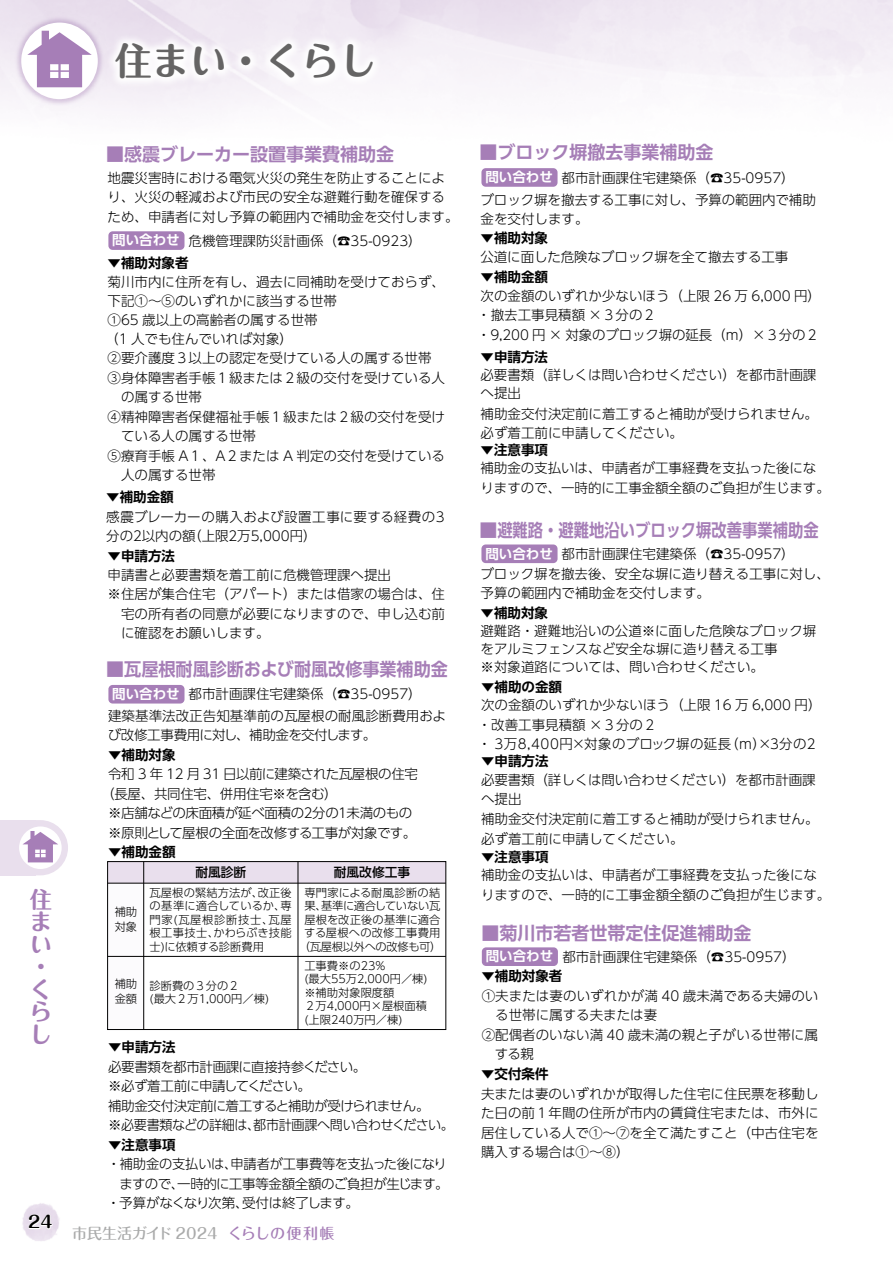
<style>
.page{position:relative;width:893px;height:1263px;background:#fff}
.page>*{position:absolute;margin:0;border:0;box-sizing:border-box;transform-origin:0 0}
.t1{font:700 37.5px "Maru Fo Pro";color:#656464}
.t2{font:700 22.5px/22.5px "Maru Fo Pro";color:#a67eb7;text-align:justify}
.t3{font:700 18px "UD Shin Go Pro De";color:#a67eb7}
.t4{font:700 16.5px "Maru Fo Pro";color:#000}
.t5{font:500 15px "Maru Fo Pro";color:#aaabab}
.t6{font:300 13.5px/19.5px "UD Shin Go Pro";color:#000}
.t7{font:300 13.5px/19.5px "UD Shin Go Pro";letter-spacing:-.025em;color:#000}
.t8{font:700 13.5px "UD Shin Go Pro De";color:#000}
.t9{font:300 13.5px "UD Shin Go Pro";letter-spacing:-.04em;color:#000}
.t10{font:700 13.5px "UD Shin Go Pro De";color:#fff}
.t11{font:300 13.5px "UD Shin Go Pro";letter-spacing:-.02em;color:#000}
.t12{font:500 12.75px "UD Shin Go Pro";color:#000}
.t13{font:300 11.25px/13.5px "UD Shin Go Pro";color:#000}
.s1{font-family:"UD Shin Go Pro De";font-weight:700}
.s2{font-family:"UD Shin Go Pro De";font-weight:700;color:#fff}
.s3{color:#a67eb7}
</style>
<div class="page">
<img style="left:22px;top:1203px;width:38px;height:38px">
<svg style="left:27px;top:1212px;width:26px;height:18px"></svg>
<div style="left:108px;top:861px;width:338px;height:22px;background:#e9dfed"></div>
<div style="left:108px;top:883px;width:36px;height:146px;background:#fcfbfd"></div>
<svg style="left:0;top:820px;width:68px;height:55px"></svg>
<div style="left:108px;top:231px;width:76px;height:19px;background:#a67eb7;border-radius:4px"></div>
<div style="left:481px;top:544px;width:77px;height:19px;background:#a67eb7;border-radius:4px"></div>
<div style="left:108px;top:685px;width:77px;height:18px;background:#a67eb7;border-radius:4px"></div>
<div style="left:482px;top:947px;width:76px;height:19px;background:#a67eb7;border-radius:4px"></div>
<div style="left:107px;top:861px;width:339px;height:169px;border:1px solid #000"></div>
<hr style="left:108px;top:883px;width:338px;height:1px;background:#000">
<hr style="left:108px;top:956px;width:338px;height:1px;background:#000">
<hr style="left:143px;top:861px;width:1px;height:168px;background:#000">
<hr style="left:298px;top:861px;width:1px;height:168px;background:#000">
<div style="left:481px;top:168px;width:77px;height:19px;background:#a67eb7;border-radius:4px"></div>
<img style="left:0;top:0;width:156px;height:133px">
<div style="left:21px;top:23px;width:77px;height:76px;background:#fff;border-radius:50%"></div>
<svg style="left:27px;top:31px;width:65px;height:56px"></svg>
<h1 class="t1" style="left:115px;top:31px;width:264px">住まい・くらし</h1>
<h2 class="t2" style="left:30px;top:885px;width:24px">住まい・くらし</h2>
<p class="t4" style="left:28px;top:1209px;width:26px">24</p>
<h3 class="t3" style="left:106px;top:139px;width:289px">■感震ブレーカー設置事業費補助金</h3>
<p class="t6" style="left:108px;top:168px;width:353px">地震災害時における電気火災の発生を防止することにより、火災の軽減および市民の安全な避難行動を確保するため、申請者に対し予算の範囲内で補助金を交付します。</p>
<p class="t10" style="left:112px;top:229px;width:69px">問い合わせ</p>
<p class="t6" style="left:108px;top:230px;width:316px"><span class="s1">　　　　　</span>　危機管理課防災計画係（☎35-0923）</p>
<p class="t8" style="left:108px;top:252px;width:82px">▼補助対象者</p>
<p class="t6" style="left:108px;top:271px;width:339px">菊川市内に住所を有し、過去に同補助を受けておらず、</p>
<p class="t6" style="left:108px;top:291px;width:231px">下記①～⑤のいずれかに該当する世帯</p>
<p class="t6" style="left:108px;top:309px;width:212px">①65 歳以上の高齢者の属する世帯</p>
<p class="t6" style="left:105px;top:328px;width:189px">（1 人でも住んでいれば対象）</p>
<p class="t6" style="left:108px;top:348px;width:325px">②要介護度３以上の認定を受けている人の属する世帯</p>
<p class="t6" style="left:108px;top:368px;width:339px">③身体障害者手帳１級または２級の交付を受けている人</p>
<p class="t6" style="left:121px;top:387px;width:82px">の属する世帯</p>
<p class="t6" style="left:108px;top:407px;width:339px">④精神障害者保健福祉手帳１級または２級の交付を受け</p>
<p class="t6" style="left:121px;top:426px;width:136px">ている人の属する世帯</p>
<p class="t6" style="left:108px;top:446px;width:339px">⑤療育手帳 A１、A２または A 判定の交付を受けている</p>
<p class="t6" style="left:121px;top:465px;width:96px">人の属する世帯</p>
<p class="t8" style="left:106px;top:486px;width:69px">▼補助金額</p>
<p class="t6" style="left:106px;top:506px;width:342px">感震ブレーカーの購入および設置工事に要する経費の３分の２以内の額（上限２万5,000円）</p>
<p class="t8" style="left:108px;top:545px;width:69px">▼申請方法</p>
<p class="t6" style="left:108px;top:564px;width:285px">申請書と必要書類を着工前に危機管理課へ提出</p>
<p class="t6" style="left:108px;top:584px;width:339px">※住居が集合住宅（アパート）または借家の場合は、住</p>
<p class="t6" style="left:121px;top:603px;width:325px">宅の所有者の同意が必要になりますので、申し込む前</p>
<p class="t6" style="left:121px;top:623px;width:150px">に確認をお願いします。</p>
<h3 class="t3" style="left:106px;top:654px;width:343px">■瓦屋根耐風診断および耐風改修事業補助金</h3>
<p class="t8" style="left:108px;top:683px;width:69px">　　　　　</p>
<p class="t6" style="left:112px;top:684px;width:311px"><span class="s2">問い合わせ</span>　都市計画課住宅建築係（☎35-0957）</p>
<p class="t6" style="left:108px;top:705px;width:340px">建築基準法改正告知基準前の瓦屋根の耐風診断費用および改修工事費用に対し、補助金を交付します。</p>
<p class="t8" style="left:108px;top:743px;width:69px">▼補助対象</p>
<p class="t7" style="left:108px;top:764px;width:312px">令和 3 年 12 月 31 日以前に建築された瓦屋根の住宅</p>
<p class="t7" style="left:101px;top:783px;width:238px">（長屋、共同住宅、併用住宅※を含む）</p>
<p class="t7" style="left:108px;top:803px;width:306px">※店舗などの床面積が延べ面積の２分の１未満のもの</p>
<p class="t9" style="left:108px;top:821px;width:310px">※原則として屋根の全面を改修する工事が対象です。</p>
<p class="t8" style="left:108px;top:841px;width:69px">▼補助金額</p>
<p class="t13" style="left:115px;top:904px;width:24px;line-height:15px">補助対象</p>
<p class="t13" style="left:115px;top:976px;width:24px;line-height:15px">補助金額</p>
<p class="t12" style="left:195px;top:862px;width:52px">耐風診断</p>
<p class="t12" style="left:334px;top:862px;width:78px">耐風改修工事</p>
<p class="t13" style="left:150px;top:885px;width:144px;text-align:justify">瓦屋根の緊結方法が、改正後の基準に適合しているか、専門家(瓦屋根診断技士、瓦屋根工事技士、かわらぶき技能士)に依頼する診断費用</p>
<p class="t13" style="left:299px;top:885px;width:144px;text-align:center">専門家による耐風診断の結果、基準に適合していない瓦屋根を改正後の基準に適合する屋根への改修工事費用（瓦屋根以外への改修も可）</p>
<p class="t13" style="left:150px;top:978px;width:121px">診断費の３分の２<br>(最大２万1,000円／棟)</p>
<p class="t13" style="left:304px;top:958px;width:125px">工事費※の23％<br>(最大55万2,000円／棟) ※補助対象限度額<br>２万4,000円×屋根面積(上限240万円／棟)</p>
<p class="t8" style="left:108px;top:1036px;width:69px">▼申請方法</p>
<p class="t7" style="left:108px;top:1056px;width:347px">必要書類を都市計画課に直接持参ください。<br>※必ず着工前に申請してください。<br>補助金交付決定前に着工すると補助が受けられません。<br>※必要書類などの詳細は、都市計画課へ問い合わせください。</p>
<p class="t8" style="left:108px;top:1133px;width:69px">▼注意事項</p>
<p class="t6" style="left:107px;top:1154px;width:341px">・補助金の支払いは、申請者が工事費等を支払った後になり</p>
<p class="t7" style="left:120px;top:1173px;width:331px">ますので、一時的に工事等金額全額のご負担が生じます。</p>
<p class="t11" style="left:107px;top:1192px;width:254px">・予算がなくなり次第、受付は終了します。</p>
<p class="t5" style="left:72px;top:1221px;width:264px">市民生活ガイド 2024 <span class="s3">くらしの便利帳</span></p>
<h3 class="t3" style="left:479px;top:138px;width:235px">■ブロック塀撤去事業補助金</h3>
<p class="t6" style="left:481px;top:167px;width:316px"><span class="s1">　　　　　</span>　都市計画課住宅建築係（☎35-0957）</p>
<p class="t10" style="left:485px;top:166px;width:69px">問い合わせ</p>
<p class="t6" style="left:481px;top:189px;width:337px">ブロック塀を撤去する工事に対し、予算の範囲内で補助金を交付します。</p>
<p class="t8" style="left:481px;top:227px;width:69px">▼補助対象</p>
<p class="t6" style="left:481px;top:246px;width:309px">公道に面した危険なブロック塀を全て撤去する工事</p>
<p class="t8" style="left:481px;top:266px;width:69px">▼補助金額</p>
<p class="t6" style="left:477px;top:286px;width:345px">次の金額のいずれか少ないほう（上限 26 万 6,000 円）・撤去工事見積額 ×３分の２<br>・9,200 円 × 対象のブロック塀の延長（ｍ）×３分の２</p>
<p class="t6" style="left:481px;top:365px;width:337px;line-height:18px">必要書類（詳しくは問い合わせください）を都市計画課へ提出</p>
<p class="t6" style="left:481px;top:403px;width:339px">補助金交付決定前に着工すると補助が受けられません。必ず着工前に申請してください。</p>
<p class="t8" style="left:481px;top:345px;width:69px">▼申請方法</p>
<p class="t8" style="left:481px;top:439px;width:69px">▼注意事項</p>
<p class="t6" style="left:481px;top:458px;width:351px">補助金の支払いは、申請者が工事経費を支払った後になりますので、一時的に工事金額全額のご負担が生じます。</p>
<h3 class="t3" style="left:479px;top:516px;width:341px">■避難路・避難地沿いブロック塀改善事業補助金</h3>
<p class="t6" style="left:481px;top:543px;width:316px"><span class="s1">　　　　　</span>　都市計画課住宅建築係（☎35-0957）</p>
<p class="t10" style="left:485px;top:542px;width:69px">問い合わせ</p>
<p class="t6" style="left:481px;top:564px;width:351px">ブロック塀を撤去後、安全な塀に造り替える工事に対し、予算の範囲内で補助金を交付します。</p>
<p class="t6" style="left:481px;top:621px;width:337px;line-height:18px">避難路・避難地沿いの公道※に面した危険なブロック塀をアルミフェンスなど安全な塀に造り替える工事<br>※対象道路については、問い合わせください。</p>
<p class="t8" style="left:481px;top:601px;width:69px">▼補助対象</p>
<p class="t8" style="left:481px;top:675px;width:82px">▼補助の金額</p>
<p class="t6" style="left:478px;top:695px;width:345px">次の金額のいずれか少ないほう（上限 16 万 6,000 円）・改善工事見積額 ×３分の２<br>・ 3万8,400円×対象のブロック塀の延長（ｍ）×３分の２</p>
<p class="t6" style="left:481px;top:770px;width:336px;line-height:18.8px">必要書類（詳しくは問い合わせください）を都市計画課へ提出</p>
<p class="t6" style="left:481px;top:809px;width:339px">補助金交付決定前に着工すると補助が受けられません。必ず着工前に申請してください。</p>
<p class="t8" style="left:481px;top:750px;width:69px">▼申請方法</p>
<p class="t8" style="left:481px;top:846px;width:69px">▼注意事項</p>
<p class="t6" style="left:481px;top:865px;width:351px">補助金の支払いは、申請者が工事経費を支払った後になりますので、一時的に工事金額全額のご負担が生じます。</p>
<h3 class="t3" style="left:481px;top:919px;width:271px">■菊川市若者世帯定住促進補助金</h3>
<p class="t6" style="left:549px;top:946px;width:248px">　都市計画課住宅建築係（☎35-0957）</p>
<p class="t8" style="left:481px;top:965px;width:82px">▼補助対象者</p>
<p class="t10" style="left:486px;top:945px;width:69px">問い合わせ</p>
<p class="t6" style="left:482px;top:985px;width:338px">①夫または妻のいずれかが満 40 歳未満である夫婦のい</p>
<p class="t6" style="left:482px;top:1005px;width:177px">　る世帯に属する夫または妻</p>
<p class="t6" style="left:482px;top:1024px;width:338px">②配偶者のいない満 40 歳未満の親と子がいる世帯に属</p>
<p class="t6" style="left:495px;top:1044px;width:40px">する親</p>
<p class="t8" style="left:481px;top:1063px;width:69px">▼交付条件</p>
<p class="t6" style="left:481px;top:1083px;width:339px;text-align:justify">夫または妻のいずれかが取得した住宅に住民票を移動した日の前１年間の住所が市内の賃貸住宅または、市外に居住している人で①～⑦を全て満たすこと（中古住宅を購入する場合は①～⑧）</p>
</div>
